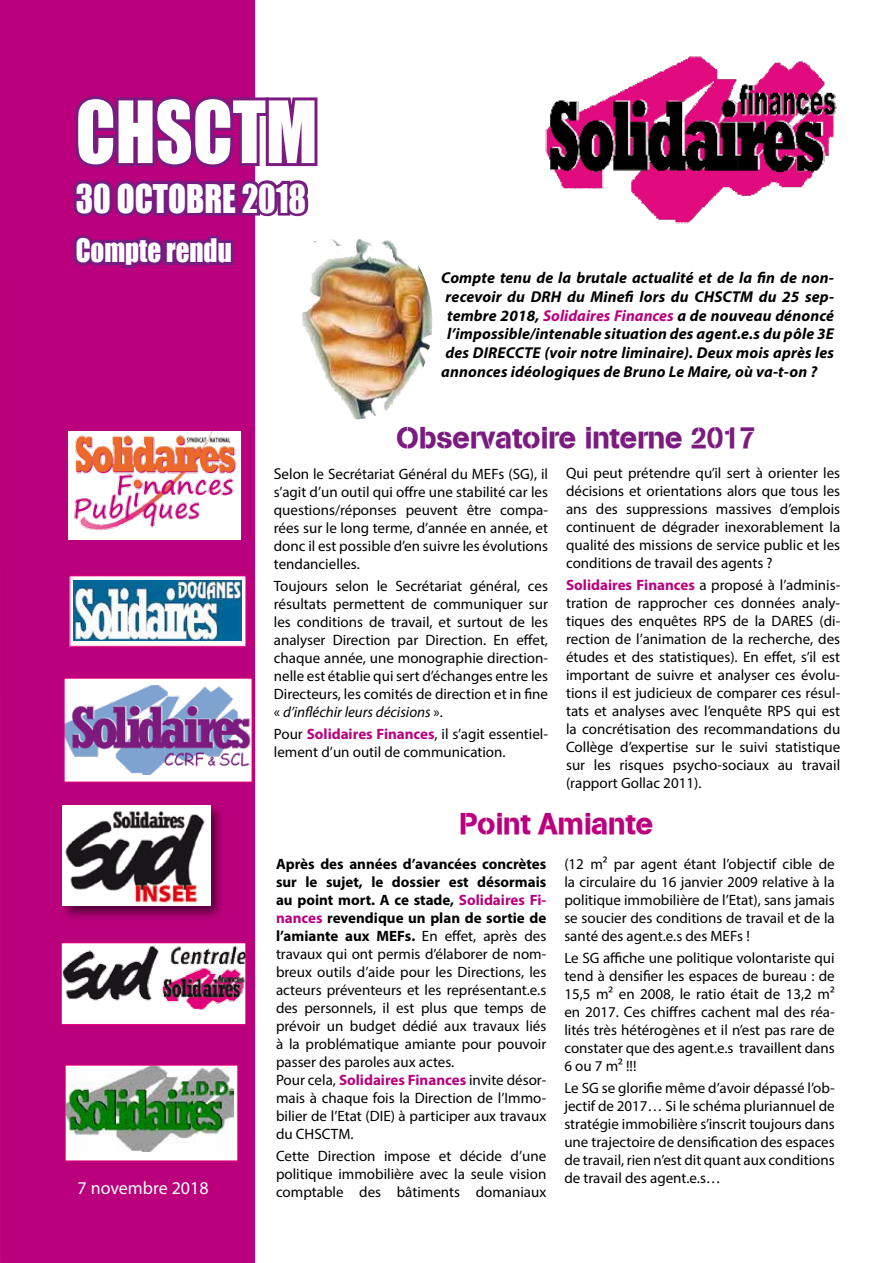
<style>
.page{position:relative;width:893px;height:1263px;background:#fff}
.page>*{position:absolute;margin:0;border:0;box-sizing:border-box;transform-origin:0 0}
.t1{font:79.2px "Impact";color:#fff;scale:.91 1}
.t2{font:36.3px "Impact";color:#fff;scale:.91 1}
.t3{font:30px "Absolut DB Normal";color:#7b1b7f}
.t4{font:30px "Absolut DB Normal";color:#ba007c}
.t5{font:29.7px "Impact";color:#fff;scale:.91 1}
.t6{font:18px "Myriad Pro";color:#fff}
.t7{font:italic 700 15.75px "Myriad Pro";letter-spacing:.01em;color:#000}
.t8{font:15px/18px "Myriad Pro";color:#000;text-align:justify}
.s1{color:#ba007c}
.s2{font-weight:700;color:#ba007c}
.s3{font-size:15.75px}
.s4{font-style:italic}
.s5{font-weight:700}
</style>
<div class="page">
<div style="left:0;top:0;width:255px;height:1263px;background:#ba007c"></div>
<div style="left:61px;top:943px;width:185px;height:81px;background:#fff"></div>
<img style="left:63px;top:945px;width:181px;height:64px">
<div style="left:61px;top:942px;width:185px;height:83px;border:1px solid #e2007a"></div>
<div style="left:64px;top:678px;width:188px;height:104px;background:#fff"></div>
<img style="left:66px;top:685px;width:184px;height:89px">
<div style="left:70px;top:576px;width:176px;height:70px;background:#fff"></div>
<img style="left:73px;top:580px;width:168px;height:60px">
<div style="left:69px;top:575px;width:177px;height:72px;border:1px solid #e2007a"></div>
<div style="left:65px;top:1065px;width:173px;height:96px;background:#fff"></div>
<img style="left:67px;top:1067px;width:166px;height:84px">
<div style="left:59px;top:803px;width:166px;height:118px;background:#000;opacity:.55"></div>
<img style="left:62px;top:806px;width:148px;height:100px">
<div style="left:68px;top:431px;width:172px;height:109px;background:#fff"></div>
<img style="left:74px;top:431px;width:163px;height:100px">
<svg style="left:73px;top:22px;width:245px;height:199px"></svg>
<svg style="left:73px;top:235px;width:161px;height:33px"></svg>
<img style="left:545px;top:56px;width:292px;height:168px">
<img style="left:302px;top:239px;width:130px;height:180px">
<h1 class="t1" style="left:76px;top:71px;width:267px">CHSCTM</h1>
<h2 class="t2" style="left:76px;top:170px;width:255px">30 OCTOBRE 2018</h2>
<h3 class="t5" style="left:76px;top:227px;width:173px">Compte rendu</h3>
<p class="t7" style="left:441px;top:267px;width:394px">Compte tenu de la brutale actualité et de la fin de non-</p>
<p class="t7" style="left:446px;top:286px;width:390px">recevoir du DRH du Minefi lors du CHSCTM du 25 sep-</p>
<p class="t7" style="left:447px;top:305px;width:388px">tembre 2018, <span class="s1">Solidaires Finances</span> a de nouveau dénoncé</p>
<p class="t7" style="left:447px;top:324px;width:388px">l’impossible/intenable situation des agent.e.s du pôle 3E</p>
<p class="t7" style="left:446px;top:343px;width:390px">des DIRECCTE (voir notre liminaire). Deux mois après les</p>
<p class="t7" style="left:441px;top:362px;width:378px">annonces idéologiques de Bruno Le Maire, où va-t-on ?</p>
<h3 class="t3" style="left:397px;top:419px;width:360px">Observatoire interne 2017</h3>
<p class="t6" style="left:78px;top:1177px;width:133px">7 novembre 2018</p>
<p class="t8" style="left:566px;top:464px;width:276px">Qui peut prétendre qu’il sert à orienter les décisions et orientations alors que tous les ans des suppressions massives d’emplois continuent de dégrader inexorablement la qualité des missions de service public et les conditions de travail des agents ?</p>
<p class="t8" style="left:566px;top:576px;width:276px"><span class="s2">Solidaires Finances</span> a proposé à l’adminis&shy;tration de rapprocher ces données analy&shy;tiques des enquêtes RPS de la DARES (di&shy;rection de l’animation de la recherche, des études et des statistiques). En effet, s’il est important de suivre et analyser ces évolu&shy;tions il est judicieux de comparer ces résul&shy;tats et analyses avec l’enquête RPS qui est la concrétisation des recommandations du Collège d’expertise sur le suivi statistique sur les risques psycho-sociaux au travail (rapport Gollac 2011).</p>
<h3 class="t4" style="left:460px;top:806px;width:195px">Point Amiante</h3>
<p class="t8" style="left:274px;top:464px;width:276px"><span class="s3">S</span>elon le Secrétariat Général du MEFs (SG), il s’agit d’un outil qui offre une stabilité car les questions/réponses peuvent être compa&shy;rées sur le long terme, d’année en année, et donc il est possible d’en suivre les évolutions tendancielles.</p>
<p class="t8" style="left:274px;top:576px;width:276px">Toujours selon le Secrétariat général, ces résultats permettent de communiquer sur les conditions de travail, et surtout de les analyser Direction par Direction. En effet, chaque année, une monographie direction&shy;nelle est établie qui sert d’échanges entre les Directeurs, les comités de direction et in fine « <span class="s4">d’infléchir leurs décisions</span> ».</p>
<p class="t8" style="left:274px;top:725px;width:276px">Pour <span class="s2">Solidaires Finances</span>, il s’agit essentiel&shy;lement d’un outil de communication.</p>
<p class="t8" style="left:276px;top:854px;width:272px;text-align:left"><span class="s5">Après des années d’avancées concrètes sur le sujet, le dossier est désormais au point mort. A ce stade,</span> <span class="s2">Solidaires Fi&shy;nances</span> <span class="s5">revendique un plan de sortie de l’amiante aux MEFs.</span> En effet, après des travaux qui ont permis d’élaborer de nom&shy;breux outils d’aide pour les Directions, les acteurs préventeurs et les représentant.e.s des personnels, il est plus que temps de prévoir un budget dédié aux travaux liés à la problématique amiante pour pouvoir passer des paroles aux actes.<br>Pour cela, <span class="s2">Solidaires Finances</span> invite désor&shy;mais à chaque fois la Direction de l’Immo&shy;bilier de l’Etat (DIE) à participer aux travaux du CHSCTM.</p>
<p class="t8" style="left:276px;top:1146px;width:272px">Cette Direction impose et décide d’une politique immobilière avec la seule vision comptable des bâtiments domaniaux</p>
<p class="t8" style="left:564px;top:854px;width:272px">(12 m² par agent étant l’objectif cible de la circulaire du 16 janvier 2009 relative à la politique immobilière de l’Etat), sans jamais se soucier des conditions de travail et de la santé des agent.e.s des MEFs !</p>
<p class="t8" style="left:564px;top:948px;width:272px">Le SG affiche une politique volontariste qui tend à densifier les espaces de bureau : de 15,5 m² en 2008, le ratio était de 13,2 m² en 2017. Ces chiffres cachent mal des réa&shy;lités très hétérogènes et il n’est pas rare de constater que des agent.e.s travaillent dans 6 ou 7 m² !!!</p>
<p class="t8" style="left:564px;top:1079px;width:272px">Le SG se glorifie même d’avoir dépassé l’ob&shy;jectif de 2017… Si le schéma pluriannuel de stratégie immobilière s’inscrit toujours dans une trajectoire de densification des espaces de travail, rien n’est dit quant aux conditions de travail des agent.e.s…</p>
</div>
